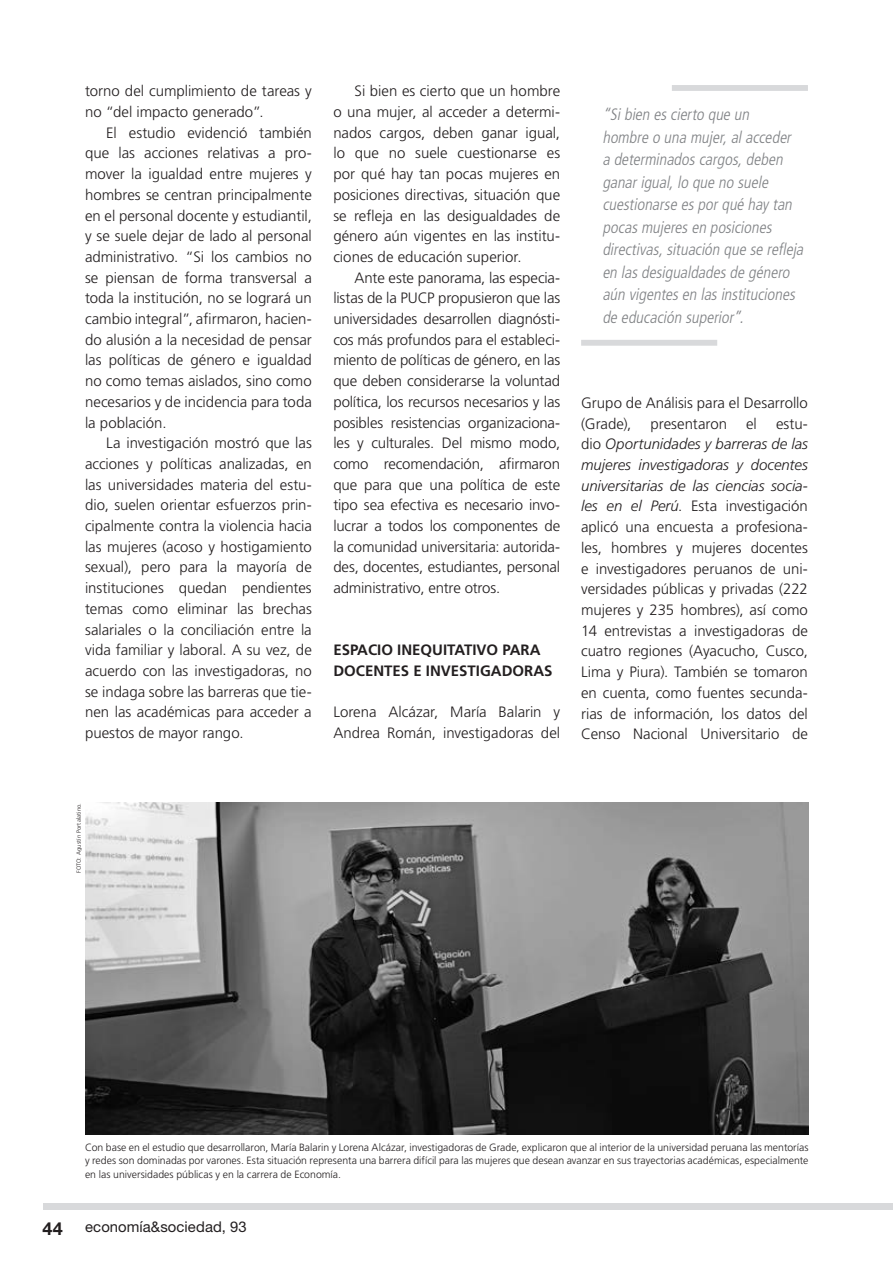
<style>
.page{position:relative;width:893px;height:1263px;background:#fff}
.page>*{position:absolute;margin:0;border:0;box-sizing:border-box;transform-origin:0 0}
.t1{font:italic 300 condensed 16.5px/22.5px "Frutiger LT Std";color:#808285}
.t2{font:300 15px/20.7px "Frutiger LT Std";color:#231f20;text-align:justify}
.t3{font:700 15px/20.7px "Frutiger LT Std";color:#231f20}
.t4{font:14.85px "Helvetica Neue LT Std";letter-spacing:.005em;color:#231f20}
.t5{font:300 10.5px/13.5px "Frutiger LT Std";color:#231f20;text-align:justify}
.t6{font:300 6px "Frutiger LT Std";letter-spacing:.015em;color:#231f20}
.s1{font-style:italic}
.s2{font-weight:700;font-size:18px}
</style>
<div class="page">
<svg style="left:581px;top:85px;width:227px;height:261px"></svg>
<div style="left:43px;top:1203px;width:850px;height:7px;background:#d8d9db"></div>
<img style="left:85px;top:803px;width:723px;height:331px">
<p class="t2" style="left:85px;top:81px;width:228px">torno del cumplimiento de tareas y no “del impacto generado”.</p>
<p class="t2" style="left:85px;top:122px;width:228px;text-indent:21px">El estudio evidenció también que las acciones relativas a pro&shy;mover la igualdad entre mujeres y hombres se centran principalmente en el personal docente y estudiantil, y se suele dejar de lado al personal administrativo. “Si los cambios no se piensan de forma transversal a toda la institución, no se logrará un cambio integral”, afirmaron, hacien&shy;do alusión a la necesidad de pensar las políticas de género e igualdad no como temas aislados, sino como necesarios y de incidencia para toda la población.</p>
<p class="t2" style="left:85px;top:433px;width:228px;text-indent:21px">La investigación mostró que las acciones y políticas analizadas, en las universidades materia del estu&shy;dio, suelen orientar esfuerzos prin&shy;cipalmente contra la violencia hacia las mujeres (acoso y hostigamiento sexual), pero para la mayoría de instituciones quedan pendientes temas como eliminar las brechas salariales o la conciliación entre la vida familiar y laboral. A su vez, de acuerdo con las investigadoras, no se indaga sobre las barreras que tie&shy;nen las académicas para acceder a puestos de mayor rango.</p>
<p class="t2" style="left:333px;top:81px;width:228px;text-indent:21px">Si bien es cierto que un hombre o una mujer, al acceder a determi&shy;nados cargos, deben ganar igual, lo que no suele cuestionarse es por qué hay tan pocas mujeres en posiciones directivas, situación que se refleja en las desigualdades de género aún vigentes en las institu&shy;ciones de educación superior.</p>
<p class="t2" style="left:333px;top:267px;width:228px;text-indent:21px">Ante este panorama, las especia&shy;listas de la PUCP propusieron que las universidades desarrollen diagnósti&shy;cos más profundos para el estableci&shy;miento de políticas de género, en las que deben considerarse la voluntad política, los recursos necesarios y las posibles resistencias organizaciona&shy;les y culturales. Del mismo modo, como recomendación, afirmaron que para que una política de este tipo sea efectiva es necesario invo&shy;lucrar a todos los componentes de la comunidad universitaria: autorida&shy;des, docentes, estudiantes, personal administrativo, entre otros.</p>
<p class="t3" style="left:333px;top:640px;width:221px">ESPACIO INEQUITATIVO PARA<br>DOCENTES E INVESTIGADORAS</p>
<p class="t2" style="left:333px;top:702px;width:228px">Lorena Alcázar, María Balarin y<br>Andrea Román, investigadoras del</p>
<p class="t1" style="left:602px;top:104px;width:206px">“Sibien escierto que un<br>hombre o una mujer,alacceder a determinadoscargos,deben ganarigual,lo que no suele cuestionarse esporqué haytan pocasmujeresen posiciones directivas,situación que se refleja en lasdesigualdadesde género aún vigentesen lasinstituciones de educación superior”.</p>
<p class="t2" style="left:581px;top:393px;width:228px">Grupo de Análisis para el Desarrollo (Grade),</p>
<p class="t2" style="left:651px;top:413px;width:78px">presentaron</p>
<p class="t2" style="left:746px;top:413px;width:12px">el</p>
<p class="t2" style="left:581px;top:413px;width:228px;text-indent:195px">estu&shy;dio <span class="s1">Oportunidades y barreras de las mujeres investigadoras y docentes universitarias de las ciencias socia&shy;les en el Perú</span>. Esta investigación aplicó una encuesta a profesiona&shy;les, hombres y mujeres docentes e investigadores peruanos de uni&shy;versidades públicas y privadas (222 mujeres y 235 hombres), así como 14 entrevistas a investigadoras de cuatro regiones (Ayacucho, Cusco, Lima y Piura). También se tomaron en cuenta, como fuentes secunda&shy;rias de información, los datos del Censo Nacional Universitario de</p>
<p class="t6" style="left:75px;top:873px;width:72px;rotate:-90deg">FOTO: Agustín Portalatino.</p>
<p class="t5" style="left:85px;top:1141px;width:725px">Con base en el estudio que desarrollaron, María Balarin y Lorena Alcázar, investigadoras de Grade, explicaron que al interior de la universidad peruana las mentorías y redes son dominadas por varones. Esta situación representa una barrera difícil para las mujeres que desean avanzar en sus trayectorias académicas, especialmente en las universidades públicas y en la carrera de Economía.</p>
<p class="t4" style="left:43px;top:1218px;width:206px"><span class="s2">44</span> economía&amp;sociedad, 93</p>
</div>
